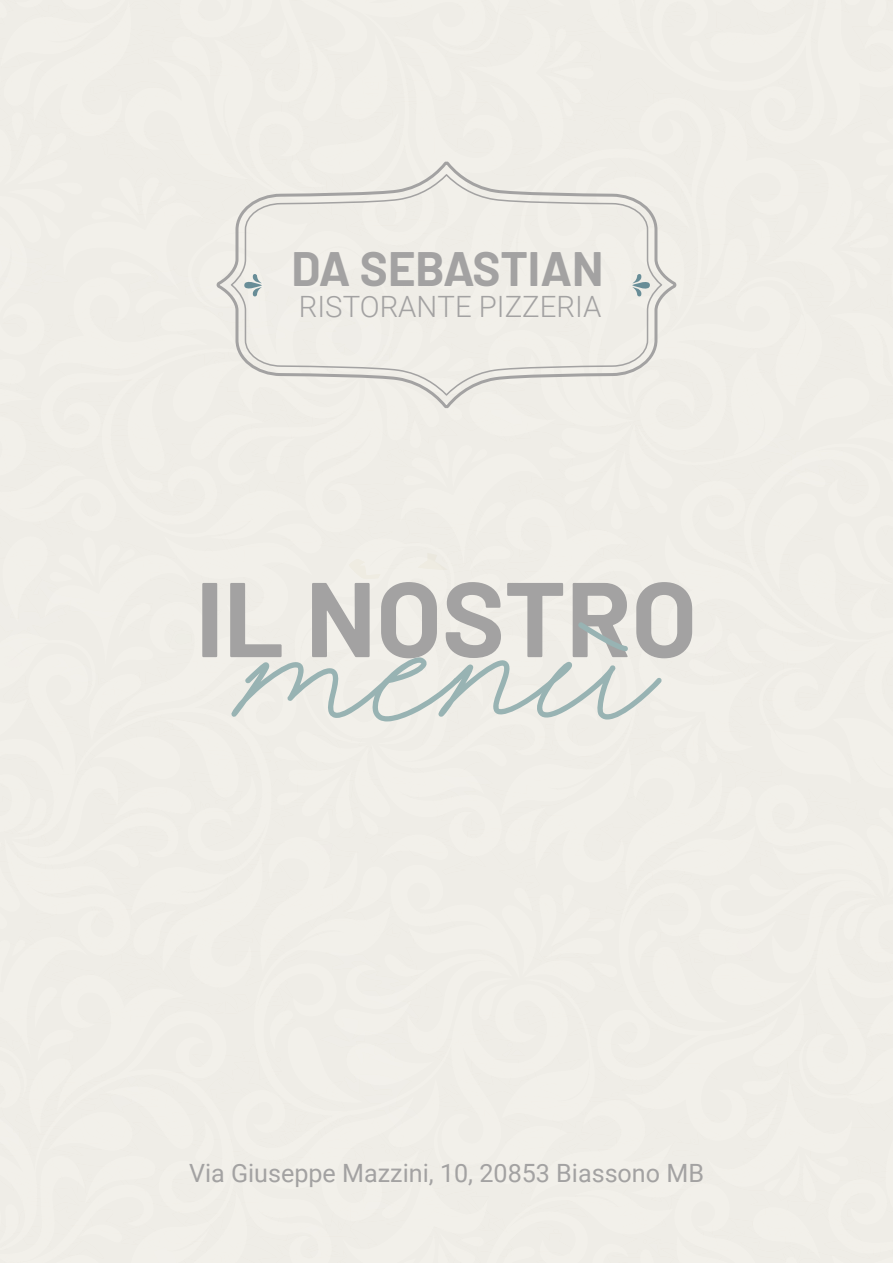
<style>
.page{position:relative;width:893px;height:1263px;background:#fff}
.page>*{position:absolute;margin:0;border:0;box-sizing:border-box;transform-origin:0 0}
.t1{font:178.05px "Eternate";color:#98b3b3}
.t2{font:700 106.05px "Barlow";color:#a3a2a2}
.t3{font:700 47.25px "Barlow";color:#a3a2a2}
.t4{font:300 29.4px "Roboto";color:#a3a2a2}
.t5{font:25.2px "Roboto";color:#a3a2a2}
</style>
<div class="page">
<div style="left:214px;top:159px;width:465px;height:252px;background:#efede7"></div>
<svg style="left:231px;top:174px;width:431px;height:222px;fill:#efede7"></svg>
<svg style="left:632px;top:273px;width:18px;height:25px"></svg>
<svg style="left:129px;top:268px;width:150px;height:55px"></svg>
<h3 class="t3" style="left:291px;top:234px;width:314px">DA SEBASTIAN</h3>
<p class="t4" style="left:299px;top:286px;width:304px">RISTORANTE PIZZERIA</p>
<h2 class="t2" style="left:196px;top:540px;width:503px">IL NOSTRO</h2>
<h1 class="t1" style="left:246px;top:552px;width:412px">MENù</h1>
<p class="t5" style="left:189px;top:1155px;width:516px">Via Giuseppe Mazzini, 10, 20853 Biassono MB</p>
</div>
